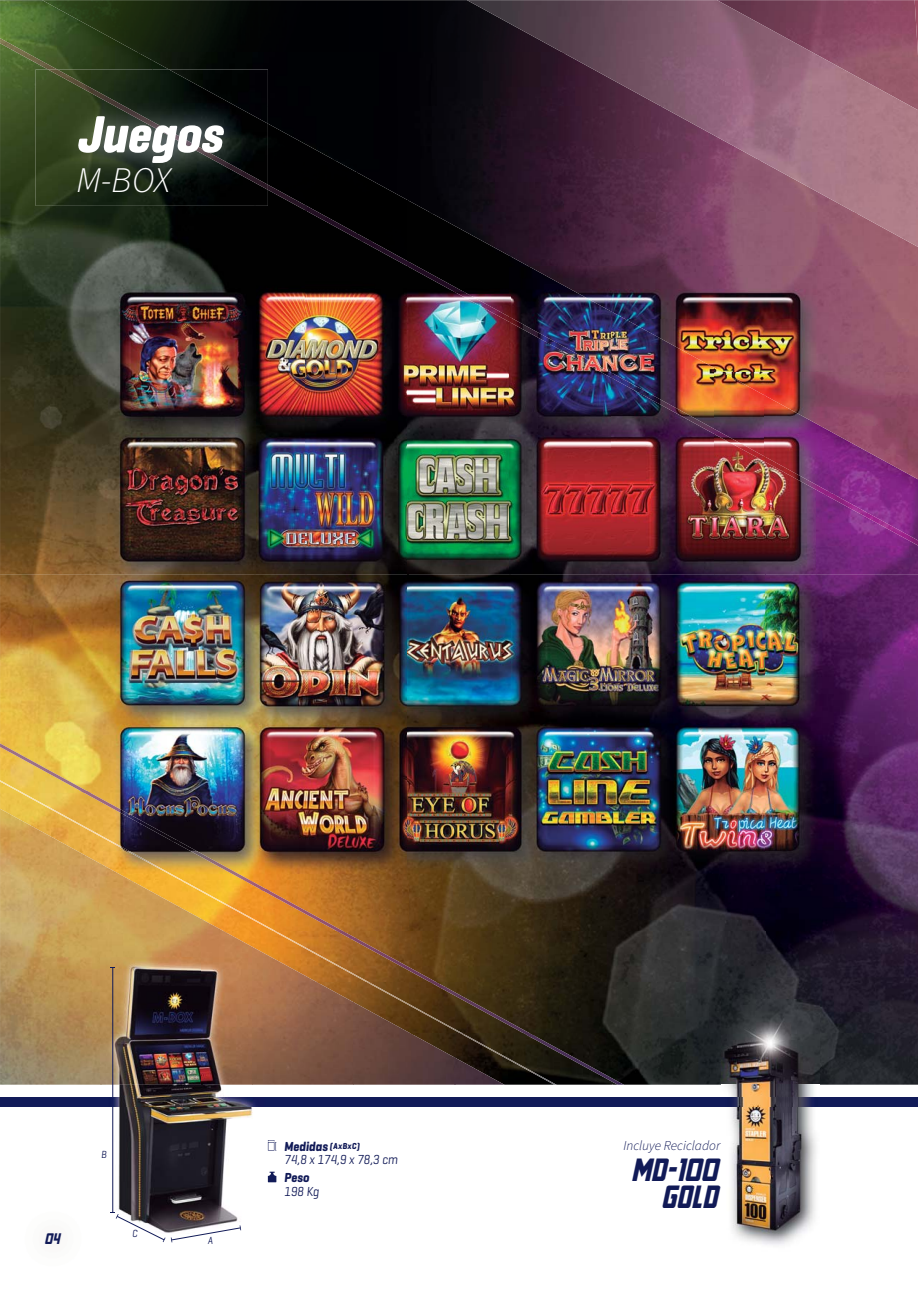
<style>
.page{position:relative;width:918px;height:1289px;background:#fff}
.page>*{position:absolute;margin:0;border:0;box-sizing:border-box;transform-origin:0 0}
.t1{font:italic 700 extra-condensed 53.25px "Geogrotesque";color:#fff}
.t2{font:italic 300 36px "Source Sans Pro";color:#fff}
.t3{font:italic 31.5px/27px "New Comic Title";color:#111a57;text-align:right}
.t4{font:italic 15px "New Comic Title";color:#111a57}
.t5{font:italic 300 13.5px "Source Sans Pro";color:#111a57}
.t6{font:italic 13.35px "Geogrotesque";color:#111a57;scale:.9 1}
.t7{font:italic 700 13.35px "Geogrotesque";color:#111a57;scale:.9 1}
.t8{font:italic 10.5px "Geogrotesque";color:#111a57;scale:.9 1}
.s1{font-size:8.85px}
</style>
<div class="page">
<img style="left:0;top:70px;width:50px;height:504px">
<img style="left:0;top:574px;width:408px;height:306px">
<img style="left:408px;top:574px;width:357px;height:357px">
<img style="left:765px;top:574px;width:153px;height:459px">
<img style="left:269px;top:880px;width:140px;height:51px">
<img style="left:253px;top:931px;width:513px;height:51px">
<img style="left:354px;top:982px;width:412px;height:51px">
<img style="left:537px;top:1033px;width:185px;height:51px">
<img style="left:820px;top:1033px;width:98px;height:51px">
<img style="left:0;top:780px;width:101px;height:28px">
<img style="left:101px;top:830px;width:86px;height:24px">
<img style="left:202px;top:881px;width:78px;height:52px">
<img style="left:274px;top:932px;width:99px;height:14px">
<img style="left:367px;top:983px;width:100px;height:9px">
<img style="left:455px;top:1034px;width:102px;height:50px">
<img style="left:0;top:743px;width:91px;height:49px">
<img style="left:81px;top:791px;width:99px;height:50px">
<img style="left:170px;top:840px;width:99px;height:50px">
<img style="left:260px;top:889px;width:104px;height:50px">
<img style="left:349px;top:938px;width:99px;height:50px">
<img style="left:438px;top:987px;width:99px;height:49px">
<img style="left:520px;top:1035px;width:104px;height:49px">
<img style="left:0;top:808px;width:101px;height:276px">
<img style="left:100px;top:854px;width:102px;height:230px">
<img style="left:202px;top:900px;width:51px;height:184px">
<img style="left:252px;top:946px;width:102px;height:138px">
<img style="left:353px;top:992px;width:102px;height:92px">
<img style="left:454px;top:1056px;width:51px;height:28px">
<img style="left:255px;top:206px;width:51px;height:368px">
<img style="left:50px;top:206px;width:205px;height:368px">
<img style="left:306px;top:241px;width:102px;height:333px">
<img style="left:408px;top:295px;width:102px;height:279px">
<img style="left:510px;top:374px;width:102px;height:200px">
<img style="left:612px;top:430px;width:102px;height:144px">
<img style="left:714px;top:458px;width:102px;height:116px">
<img style="left:816px;top:546px;width:102px;height:28px">
<img style="left:0;top:0;width:137px;height:69px">
<div style="left:267px;top:160px;width:39px;height:75px;background:#010101"></div>
<img style="left:357px;top:213px;width:45px;height:50px">
<img style="left:408px;top:267px;width:98px;height:28px">
<img style="left:510px;top:320px;width:99px;height:54px">
<img style="left:612px;top:373px;width:100px;height:57px">
<img style="left:714px;top:427px;width:51px;height:31px">
<img style="left:765px;top:427px;width:102px;height:64px">
<img style="left:867px;top:479px;width:51px;height:16px">
<img style="left:838px;top:491px;width:30px;height:4px">
<img style="left:0;top:38px;width:58px;height:32px">
<img style="left:267px;top:184px;width:32px;height:28px">
<img style="left:306px;top:213px;width:67px;height:28px">
<img style="left:360px;top:241px;width:106px;height:51px">
<img style="left:452px;top:291px;width:107px;height:52px">
<img style="left:546px;top:342px;width:106px;height:52px">
<img style="left:639px;top:393px;width:106px;height:52px">
<img style="left:732px;top:444px;width:106px;height:51px">
<img style="left:816px;top:495px;width:102px;height:51px">
<img style="left:42px;top:0;width:425px;height:53px">
<img style="left:137px;top:53px;width:330px;height:53px">
<img style="left:268px;top:106px;width:199px;height:54px">
<img style="left:299px;top:159px;width:168px;height:54px">
<img style="left:402px;top:213px;width:516px;height:54px">
<img style="left:506px;top:266px;width:412px;height:54px">
<img style="left:609px;top:319px;width:309px;height:54px">
<img style="left:712px;top:373px;width:206px;height:54px">
<img style="left:815px;top:426px;width:103px;height:53px">
<img style="left:467px;top:0;width:451px;height:247px">
<img style="left:0;top:1084px;width:918px;height:161px">
<img style="left:0;top:1097px;width:918px;height:9px">
<img style="left:6px;top:1193px;width:94px;height:52px">
<img style="left:36px;top:69px;width:232px;height:137px">
<img style="left:48px;top:69px;width:220px;height:121px">
<img style="left:169px;top:69px;width:99px;height:55px">
<img style="left:722px;top:999px;width:98px;height:97px">
<svg style="left:268px;top:1171px;width:8px;height:11px"></svg>
<svg style="left:268px;top:1140px;width:8px;height:10px"></svg>
<hr style="left:112px;top:967px;width:1px;height:245px;background:#111a57">
<svg style="left:110px;top:1212px;width:131px;height:30px"></svg>
<h1 class="t1" style="left:77px;top:117px;width:154px">Juegos</h1>
<h2 class="t2" style="left:77px;top:166px;width:96px">M-BOX</h2>
<p class="t4" style="left:45px;top:1231px;width:17px">04</p>
<p class="t8" style="left:101px;top:1150px;width:8px">B</p>
<p class="t8" style="left:132px;top:1229px;width:7px">C</p>
<p class="t8" style="left:208px;top:1236px;width:7px">A</p>
<p class="t7" style="left:284px;top:1141px;width:85px">Medidas <span class="s1">(AxBxC)</span></p>
<p class="t5" style="left:623px;top:1140px;width:98px">Incluye Reciclador</p>
<p class="t6" style="left:284px;top:1154px;width:128px">74,8 x 174,9 x 78,3 cm</p>
<p class="t7" style="left:284px;top:1172px;width:29px">Peso</p>
<p class="t6" style="left:284px;top:1185px;width:40px">198 Kg</p>
<h3 class="t3" style="left:631px;top:1156px;width:88px">MD-100<br>GOLD</h3>
</div>
